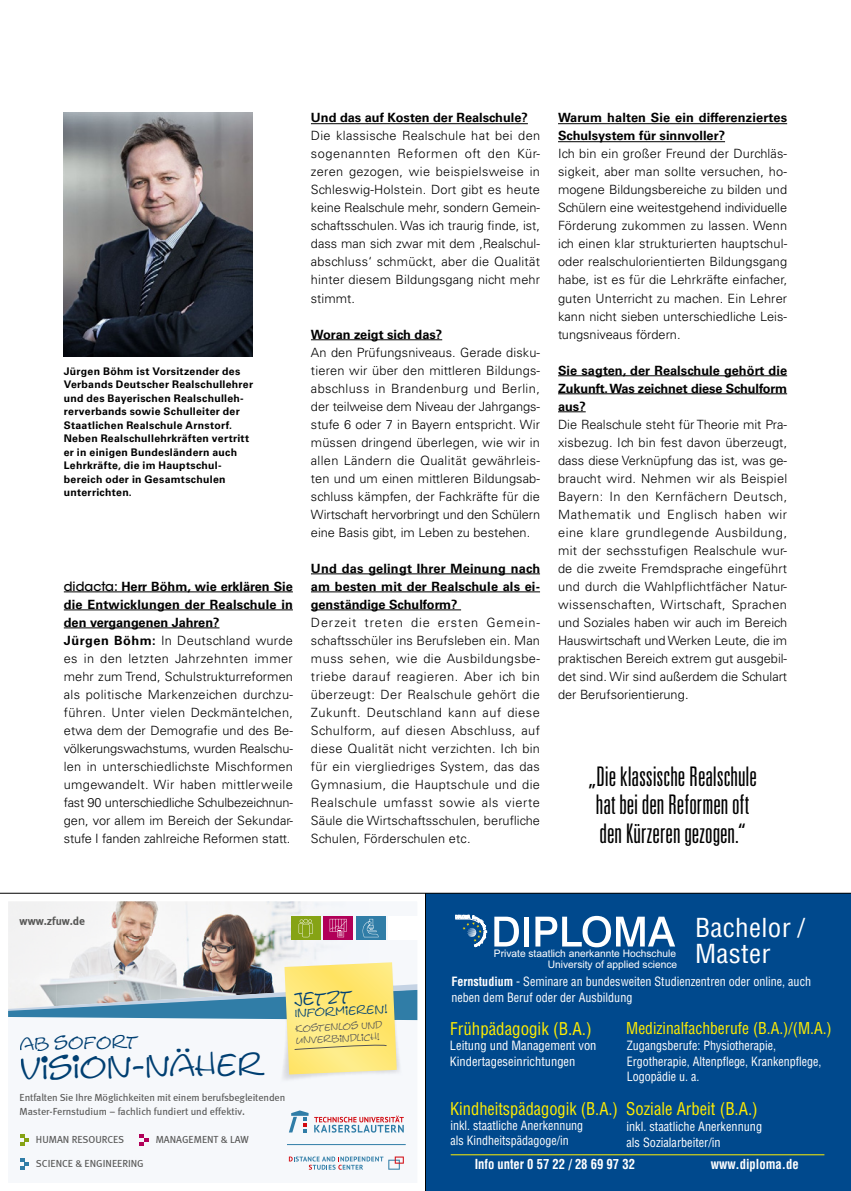
<style>
.page{position:relative;width:851px;height:1191px;background:#fff}
.page>*{position:absolute;margin:0;border:0;box-sizing:border-box;transform-origin:0 0}
.t1{font:30.45px "Calvin";color:#003f72}
.Zitat{font:300 ultra-condensed 27px/28.5px "Univers LT Std";color:#000}
.t2{font:condensed 25.5px/26px "Helvetica LT";letter-spacing:.01em;color:#fff;scale:1.06 1}
.t3{font:17.7px "Calvin";color:#004174}
.t4{font:17.55px "Calvin";color:#003f72}
.t5{font:condensed 17.1px "Helvetica LT";color:#ffed00;scale:.95 1}
.t6{font:condensed 17.1px "Helvetica LT";color:#ffed00}
.t7{font:condensed 15.9px "Helvetica LT";color:#ffed00}
.t8{font:700 condensed 13.5px "Helvetica LT";color:#fff;scale:.93 1}
.Fließtext{font:300 12.75px/18px "Univers LT Std";color:#000;text-align:justify}
.Interview_Frage{font:700 12.75px/18px "Univers LT Std";color:#000;text-align:justify}
.t9{font:condensed 12.45px/15.5px "Helvetica LT";color:#fff}
.t10{font:condensed 12.45px/15.5px "Helvetica LT";color:#fff;scale:.96 1}
.t11{font:11.7px "Calvin";color:#004174}
.t12{font:11.55px "Meta Bold LF";color:#575756}
.BU{font:700 10.5px/13.5px "Univers LT Std";letter-spacing:.025em;color:#000}
.t13{font:10.35px/13.8px "Meta Book LF";letter-spacing:-.01em;color:#575756}
.t14{font:10.35px/11.6px "Arial";color:#fff;text-align:right}
.t15{font:9.45px "Calvin";color:#575756}
.s1{font-family:"ITC Avant Garde Std";font-weight:500}
.s2{font-weight:700}
</style>
<div class="page">
<div style="left:4px;top:899px;width:417px;height:285px;background:#f6f8fb"></div>
<img style="left:29px;top:902px;width:292px;height:34px">
<img style="left:73px;top:936px;width:243px;height:26px">
<img style="left:316px;top:936px;width:52px;height:4px">
<div style="left:388px;top:916px;width:29px;height:23px;background:#fff"></div>
<div style="left:323px;top:916px;width:30px;height:23px;background:#b10058"></div>
<svg style="left:329px;top:919px;width:18px;height:18px"></svg>
<div style="left:356px;top:916px;width:29px;height:23px;background:#307da7"></div>
<svg style="left:362px;top:919px;width:16px;height:18px"></svg>
<div style="left:291px;top:916px;width:29px;height:23px;background:#86a315"></div>
<svg style="left:298px;top:919px;width:15px;height:18px"></svg>
<svg style="left:139px;top:1134px;width:10px;height:11px"></svg>
<svg style="left:20px;top:1158px;width:9px;height:11px"></svg>
<svg style="left:20px;top:1134px;width:9px;height:11px"></svg>
<svg style="left:289px;top:1156px;width:115px;height:13px"></svg>
<hr style="left:287px;top:1144px;width:118px;height:1px;background:#307da7">
<svg style="left:314px;top:1115px;width:90px;height:17px"></svg>
<svg style="left:289px;top:1110px;width:19px;height:22px"></svg>
<svg style="left:8px;top:962px;width:410px;height:118px"></svg>
<div style="left:426px;top:894px;width:424px;height:297px;background:#00498d"></div>
<div style="left:437px;top:897px;width:230px;height:72px;background:#00498d"></div>
<svg style="left:494px;top:916px;width:25px;height:30px"></svg>
<div style="left:524px;top:916px;width:5px;height:30px;background:#fff"></div>
<svg style="left:535px;top:916px;width:140px;height:31px"></svg>
<svg style="left:455px;top:914px;width:32px;height:33px"></svg>
<hr style="left:450px;top:1154px;width:374px;height:1px;background:#ffed00">
<hr style="left:425px;top:893px;width:1px;height:298px;background:#000">
<hr style="left:0;top:893px;width:850px;height:1px;background:#000">
<hr style="left:64px;top:591px;width:229px;height:1px;background:#000">
<hr style="left:64px;top:609px;width:229px;height:1px;background:#000">
<hr style="left:64px;top:627px;width:155px;height:1px;background:#000">
<hr style="left:311px;top:123px;width:217px;height:1px;background:#000">
<hr style="left:311px;top:339px;width:131px;height:1px;background:#000">
<hr style="left:311px;top:573px;width:229px;height:1px;background:#000">
<hr style="left:311px;top:591px;width:229px;height:1px;background:#000">
<hr style="left:311px;top:609px;width:150px;height:1px;background:#000">
<img style="left:64px;top:113px;width:188px;height:243px">
<hr style="left:558px;top:123px;width:229px;height:1px;background:#000">
<hr style="left:558px;top:141px;width:167px;height:1px;background:#000">
<hr style="left:558px;top:375px;width:229px;height:1px;background:#000">
<hr style="left:558px;top:393px;width:229px;height:1px;background:#000">
<svg style="left:558px;top:411px;width:27px;height:1px"></svg>
<p class="BU" style="left:64px;top:364px;width:191px">Jürgen Böhm ist Vorsitzender des<br>Verbands Deutscher Realschullehrer und des Bayerischen Realschulleh&shy;rerverbands sowie Schulleiter der<br>Staatlichen Realschule Arnstorf.<br>Neben Realschullehrkräften vertritt er in einigen Bundesländern auch<br>Lehrkräfte, die im Hauptschul&shy;bereich oder in Gesamtschulen unterrichten.</p>
<p class="Interview_Frage" style="left:64px;top:577px;width:230px"><span class="s1">didacta:</span> Herr Böhm, wie erklären Sie die Entwicklungen der Realschule in den vergangenen Jahren?</p>
<p class="Fließtext" style="left:64px;top:631px;width:231px"><span class="s2">Jürgen Böhm:</span> In Deutschland wurde es in den letzten Jahrzehnten immer mehr zum Trend, Schulstrukturreformen als politische Markenzeichen durchzu&shy;führen. Unter vielen Deckmäntelchen, etwa dem der Demografie und des Be&shy;völkerungswachstums, wurden Realschu&shy;len in unterschiedlichste Mischformen umgewandelt. Wir haben mittlerweile fast 90 unterschiedliche Schulbezeichnun&shy;gen, vor allem im Bereich der Sekundar&shy;stufe I fanden zahlreiche Reformen statt.</p>
<p class="Interview_Frage" style="left:311px;top:109px;width:218px">Und das auf Kosten der Realschule?</p>
<p class="Fließtext" style="left:311px;top:127px;width:231px">Die klassische Realschule hat bei den sogenannten Reformen oft den Kür&shy;zeren gezogen, wie beispielsweise in Schleswig-Holstein. Dort gibt es heute keine Realschule mehr, sondern Gemein&shy;schaftsschulen. Was ich traurig finde, ist, dass man sich zwar mit dem ‚Realschul&shy;abschluss‘ schmückt, aber die Qualität hinter diesem Bildungsgang nicht mehr stimmt.</p>
<p class="Interview_Frage" style="left:311px;top:325px;width:133px">Woran zeigt sich das?</p>
<p class="Fließtext" style="left:311px;top:343px;width:230px">An den Prüfungsniveaus. Gerade disku&shy;tieren wir über den mittleren Bildungs&shy;abschluss in Brandenburg und Berlin, der teilweise dem Niveau der Jahrgangs&shy;stufe 6 oder 7 in Bayern entspricht. Wir müssen dringend überlegen, wie wir in allen Ländern die Qualität gewährleis&shy;ten und um einen mittleren Bildungsab&shy;schluss kämpfen, der Fachkräfte für die Wirtschaft hervorbringt und den Schülern eine Basis gibt, im Leben zu bestehen.</p>
<p class="Interview_Frage" style="left:311px;top:559px;width:231px">Und das gelingt Ihrer Meinung nach am besten mit der Realschule als ei&shy;genständige Schulform?</p>
<p class="Fließtext" style="left:311px;top:613px;width:230px">Derzeit treten die ersten Gemein&shy;schaftsschüler ins Berufsleben ein. Man muss sehen, wie die Ausbildungsbe&shy;triebe darauf reagieren. Aber ich bin überzeugt: Der Realschule gehört die Zukunft. Deutschland kann auf diese Schulform, auf diesen Abschluss, auf diese Qualität nicht verzichten. Ich bin für ein viergliedriges System, das das Gymnasium, die Hauptschule und die Realschule umfasst sowie als vierte Säule die Wirtschaftsschulen, berufliche Schulen, Förderschulen etc.</p>
<p class="Interview_Frage" style="left:558px;top:109px;width:230px">Warum halten Sie ein differenziertes<br>Schulsystem für sinnvoller?</p>
<p class="Fließtext" style="left:558px;top:145px;width:231px">Ich bin ein großer Freund der Durchläs&shy;sigkeit, aber man sollte versuchen, ho&shy;mogene Bildungsbereiche zu bilden und Schülern eine weitestgehend individuelle Förderung zukommen zu lassen. Wenn ich einen klar strukturierten hauptschul&shy;oder realschulorientierten Bildungsgang habe, ist es für die Lehrkräfte einfacher, guten Unterricht zu machen. Ein Lehrer kann nicht sieben unterschiedliche Leis&shy;tungsniveaus fördern.</p>
<p class="Interview_Frage" style="left:558px;top:361px;width:230px">Sie sagten, der Realschule gehört die Zukunft. Was zeichnet diese Schulform aus?</p>
<p class="Fließtext" style="left:558px;top:415px;width:231px">Die Realschule steht für Theorie mit Pra&shy;xisbezug. Ich bin fest davon überzeugt, dass diese Verknüpfung das ist, was ge&shy;braucht wird. Nehmen wir als Beispiel Bayern: In den Kernfächern Deutsch, Mathematik und Englisch haben wir eine klare grundlegende Ausbildung, mit der sechsstufigen Realschule wur&shy;de die zweite Fremdsprache eingeführt und durch die Wahlpflichtfächer Natur&shy;wissenschaften, Wirtschaft, Sprachen und Soziales haben wir auch im Bereich Hauswirtschaft und Werken Leute, die im praktischen Bereich extrem gut ausgebil&shy;det sind. Wir sind außerdem die Schulart der Berufsorientierung.</p>
<p class="Zitat" style="left:588px;top:761px;width:170px">„Die klassische Realschule hat bei den Reformen oft den Kürzeren gezogen.“</p>
<p class="t12" style="left:20px;top:914px;width:67px">www.zfuw.de</p>
<p class="t14" style="left:494px;top:947px;width:185px">Private staatlich anerkannte Hochschule<br>University of applied science</p>
<h3 class="t2" style="left:695px;top:914px;width:105px">Bachelor /<br>Master</h3>
<h3 class="t3" style="left:293px;top:989px;width:60px;rotate:-3deg">jetzt</h3>
<p class="t11" style="left:294px;top:1006px;width:94px;rotate:-3deg">Informieren!</p>
<p class="t15" style="left:295px;top:1023px;width:89px;rotate:-3deg">Kostenlos und</p>
<h3 class="t4" style="left:20px;top:1033px;width:120px;rotate:-1deg">ab sofort</h3>
<p class="t15" style="left:295px;top:1035px;width:85px;rotate:-3deg">Unverbindlich!</p>
<h1 class="t1" style="left:20px;top:1050px;width:245px;rotate:-1deg">Vision-näher</h1>
<p class="t13" style="left:20px;top:1090px;width:267px">Entfalten Sie Ihre Möglichkeiten mit einem berufsbegleitenden<br>Master-Fernstudium – fachlich fundiert und effektiv.</p>
<p class="t13" style="left:36px;top:1132px;width:90px">HUMAN RESOURCES</p>
<p class="t13" style="left:36px;top:1156px;width:109px">SCIENCE &amp; ENGINEERING</p>
<p class="t13" style="left:156px;top:1132px;width:94px">MANAGEMENT &amp; LAW</p>
<p class="t9" style="left:451px;top:974px;width:361px"><span class="s2">Fernstudium</span> - Seminare an bundesweiten Studienzentren oder online, auch neben dem Beruf oder der Ausbildung</p>
<p class="t9" style="left:450px;top:1038px;width:148px">Leitung und Management von<br>Kindertageseinrichtungen</p>
<p class="t10" style="left:626px;top:1038px;width:204px">Zugangsberufe: Physiotherapie,<br>Ergotherapie, Altenpflege, Krankenpflege,<br>Logopädie u. a.</p>
<h3 class="t6" style="left:450px;top:1018px;width:143px">Frühpädagogik (B.A.)</h3>
<p class="t7" style="left:626px;top:1018px;width:207px">Medizinalfachberufe (B.A.)/(M.A.)</p>
<h3 class="t5" style="left:450px;top:1097px;width:325px">Kindheitspädagogik (B.A.) Soziale Arbeit (B.A.)</h3>
<p class="t9" style="left:626px;top:1118px;width:137px">inkl. staatliche Anerkennung als Sozialarbeiter/in</p>
<p class="t10" style="left:450px;top:1117px;width:140px">inkl. staatliche Anerkennung als Kindheitspädagoge/in</p>
<p class="t8" style="left:474px;top:1156px;width:174px">Info unter 0 57 22 / 28 69 97 32</p>
<p class="t8" style="left:710px;top:1156px;width:96px">www.diploma.de</p>
</div>
